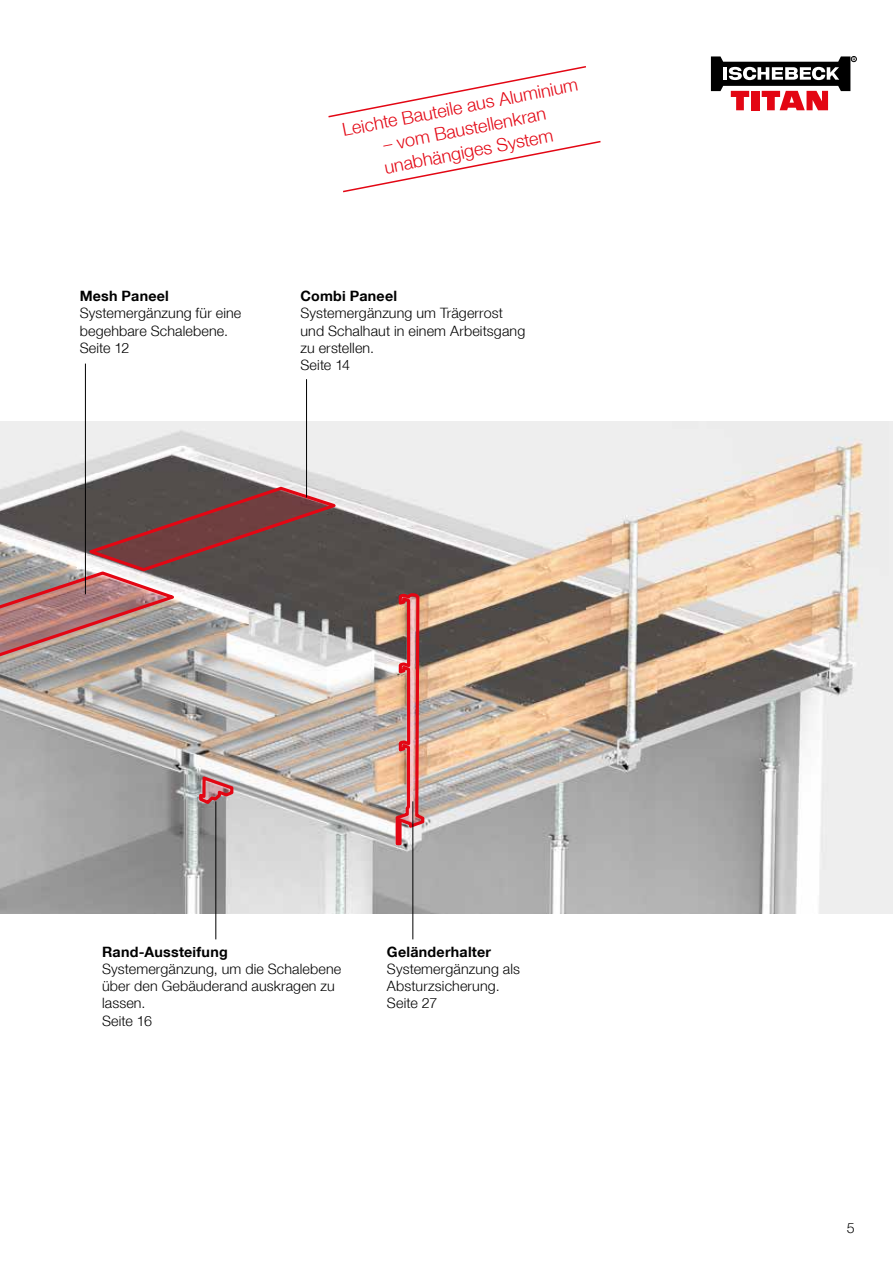
<style>
.page{position:relative;width:893px;height:1263px;background:#fff}
.page>*{position:absolute;margin:0;border:0;box-sizing:border-box;transform-origin:0 0}
.t1{font:300 18px/22.5px "Helvetica Neue";color:#e30613}
.t2{font:300 14.25px/17.2px "Helvetica Neue";letter-spacing:.01em;color:#000}
.t3{font:700 14.25px "Helvetica Neue";letter-spacing:.02em;color:#000}
</style>
<div class="page">
<img style="left:0;top:422px;width:893px;height:492px">
<svg style="left:198px;top:774px;width:37px;height:33px"></svg>
<svg style="left:0;top:485px;width:338px;height:183px;background:#917a79"></svg>
<img style="left:394px;top:591px;width:32px;height:256px">
<hr style="left:85px;top:364px;width:1px;height:230px;background:#000">
<hr style="left:306px;top:379px;width:1px;height:118px;background:#000">
<hr style="left:215px;top:801px;width:1px;height:138px;background:#000">
<hr style="left:412px;top:801px;width:1px;height:138px;background:#000">
<svg style="left:711px;top:56px;width:146px;height:54px"></svg>
<svg style="left:328px;top:66px;width:258px;height:52px"></svg>
<svg style="left:343px;top:140px;width:258px;height:53px"></svg>
<p class="t3" style="left:80px;top:287px;width:91px">Mesh Paneel</p>
<p class="t2" style="left:80px;top:304px;width:163px">Systemergänzung für eine begehbare Schalebene.<br>Seite 12</p>
<p class="t1" style="left:341px;top:118px;width:241px;rotate:-11deg">Leichte Bauteile aus Aluminium</p>
<p class="t1" style="left:378px;top:134px;width:173px;rotate:-11deg">– vom Baustellenkran unabhängiges System</p>
<p class="t3" style="left:300px;top:287px;width:98px">Combi Paneel</p>
<p class="t2" style="left:300px;top:304px;width:226px">Systemergänzung um Trägerrost und Schalhaut in einem Arbeitsgang zu erstellen.<br>Seite 14</p>
<p class="t3" style="left:102px;top:943px;width:127px">Rand-Aussteifung</p>
<p class="t2" style="left:102px;top:960px;width:241px">Systemergänzung, um die Schalebene über den Gebäuderand auskragen zu lassen.<br>Seite 16</p>
<p class="t3" style="left:387px;top:943px;width:106px">Geländerhalter</p>
<p class="t2" style="left:387px;top:960px;width:135px">Systemergänzung als<br>Absturzsicherung.<br>Seite 27</p>
<p class="t2" style="left:847px;top:1219px;width:9px">5</p>
</div>
